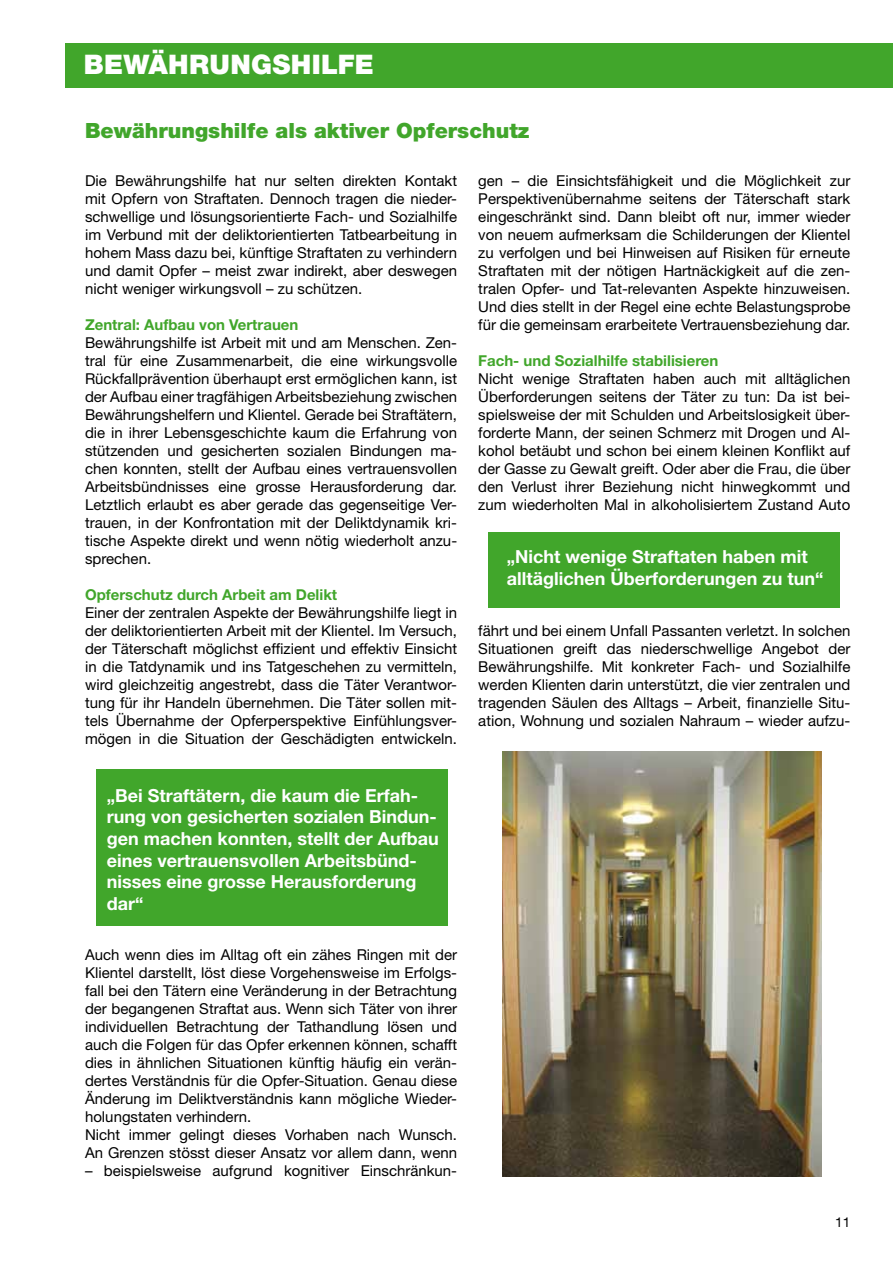
<style>
.page{position:relative;width:893px;height:1263px;background:#fff}
.page>*{position:absolute;margin:0;border:0;box-sizing:border-box;transform-origin:0 0}
.t1{font:900 27px "Helvetica Neue LT";color:#fff}
.t2{font:900 21px "Helvetica Neue LT";color:#41a62b}
.t3{font:700 18px/21.6px "Helvetica Neue LT";color:#fff}
.t4{font:15px/18px "Helvetica Neue LT";color:#000;text-align:justify}
.t5{font:700 15px "Helvetica Neue LT";color:#41a62b}
.t6{font:13.5px "Helvetica Neue LT";color:#000}
</style>
<div class="page">
<div style="left:66px;top:43px;width:827px;height:44px;background:#41a62b"></div>
<div style="left:97px;top:770px;width:351px;height:156px;background:#41a62b"></div>
<div style="left:488px;top:532px;width:351px;height:76px;background:#41a62b"></div>
<img style="left:503px;top:752px;width:319px;height:425px">
<h1 class="t1" style="left:84px;top:48px;width:106px">BEWÄHRU</h1>
<h1 class="t1" style="left:230px;top:48px;width:39px">NGSHILFE</h1>
<h2 class="t2" style="left:85px;top:118px;width:446px">Bewährungshilfe als aktiver Opferschutz</h2>
<p class="t4" style="left:85px;top:171px;width:374px">Die Bewährungshilfe hat nur selten direkten Kontakt mit Opfern von Straftaten. Dennoch tragen die nieder&shy;schwellige und lösungsorientierte Fach- und Sozialhilfe im Verbund mit der deliktorientierten Tatbearbeitung in hohem Mass dazu bei, künftige Straftaten zu verhindern und damit Opfer – meist zwar indirekt, aber deswegen nicht weniger wirkungsvoll – zu schützen.</p>
<p class="t5" style="left:85px;top:315px;width:215px">Zentral: Aufbau von Vertrauen</p>
<p class="t4" style="left:85px;top:333px;width:374px">Bewährungshilfe ist Arbeit mit und am Menschen. Zen&shy;tral für eine Zusammenarbeit, die eine wirkungsvolle Rückfallprävention überhaupt erst ermöglichen kann, ist der Aufbau einer tragfähigen Arbeitsbeziehung zwischen Bewährungshelfern und Klientel. Gerade bei Straftätern, die in ihrer Lebensgeschichte kaum die Erfahrung von stützenden und gesicherten sozialen Bindungen ma&shy;chen konnten, stellt der Aufbau eines vertrauensvollen Arbeitsbündnisses eine grosse Herausforderung dar.<br>Letztlich erlaubt es aber gerade das gegenseitige Ver&shy;trauen, in der Konfrontation mit der Deliktdynamik kri&shy;tische Aspekte direkt und wenn nötig wiederholt anzu&shy;sprechen.</p>
<p class="t5" style="left:85px;top:585px;width:254px">Opferschutz durch Arbeit am Delikt</p>
<p class="t4" style="left:85px;top:603px;width:374px">Einer der zentralen Aspekte der Bewährungshilfe liegt in der deliktorientierten Arbeit mit der Klientel. Im Versuch, der Täterschaft möglichst effizient und effektiv Einsicht in die Tatdynamik und ins Tatgeschehen zu vermitteln, wird gleichzeitig angestrebt, dass die Täter Verantwor&shy;tung für ihr Handeln übernehmen. Die Täter sollen mit&shy;tels Übernahme der Opferperspektive Einfühlungsver&shy;mögen in die Situation der Geschädigten entwickeln.</p>
<p class="t3" style="left:107px;top:784px;width:333px">„Bei Straftätern, die kaum die Erfah&shy;rung von gesicherten sozialen Bindun&shy;gen machen konnten, stellt der Aufbau eines vertrauensvollen Arbeitsbünd&shy;nisses eine grosse Herausforderung dar“</p>
<p class="t4" style="left:85px;top:945px;width:374px;text-align:left">Auch wenn dies im Alltag oft ein zähes Ringen mit der Klientel darstellt, löst diese Vorgehensweise im Erfolgs&shy;fall bei den Tätern eine Veränderung in der Betrachtung der begangenen Straftat aus. Wenn sich Täter von ihrer individuellen Betrachtung der Tathandlung lösen und auch die Folgen für das Opfer erkennen können, schafft dies in ähnlichen Situationen künftig häufig ein verän&shy;dertes Verständnis für die Opfer-Situation. Genau diese Änderung im Deliktverständnis kann mögliche Wieder&shy;holungstaten verhindern.<br>Nicht immer gelingt dieses Vorhaben nach Wunsch.<br>An Grenzen stösst dieser Ansatz vor allem dann, wenn</p>
<p class="t4" style="left:85px;top:1161px;width:374px">– beispielsweise aufgrund kognitiver Einschränkun-</p>
<p class="t4" style="left:478px;top:171px;width:374px">gen – die Einsichtsfähigkeit und die Möglichkeit zur Perspektivenübernahme seitens der Täterschaft stark eingeschränkt sind. Dann bleibt oft nur, immer wieder von neuem aufmerksam die Schilderungen der Klientel zu verfolgen und bei Hinweisen auf Risiken für erneute Straftaten mit der nötigen Hartnäckigkeit auf die zen&shy;tralen Opfer- und Tat-relevanten Aspekte hinzuweisen.<br>Und dies stellt in der Regel eine echte Belastungsprobe für die gemeinsam erarbeitete Vertrauensbeziehung dar.</p>
<p class="t5" style="left:478px;top:351px;width:242px">Fach- und Sozialhilfe stabilisieren</p>
<p class="t4" style="left:478px;top:369px;width:374px">Nicht wenige Straftaten haben auch mit alltäglichen Überforderungen seitens der Täter zu tun: Da ist bei&shy;spielsweise der mit Schulden und Arbeitslosigkeit über&shy;forderte Mann, der seinen Schmerz mit Drogen und Al&shy;kohol betäubt und schon bei einem kleinen Konflikt auf der Gasse zu Gewalt greift. Oder aber die Frau, die über den Verlust ihrer Beziehung nicht hinwegkommt und zum wiederholten Mal in alkoholisiertem Zustand Auto</p>
<p class="t3" style="left:507px;top:546px;width:318px">„Nicht wenige Straftaten haben mit alltäglichen Überforderungen zu tun“</p>
<p class="t4" style="left:478px;top:621px;width:374px">fährt und bei einem Unfall Passanten verletzt. In solchen Situationen greift das niederschwellige Angebot der Bewährungshilfe. Mit konkreter Fach- und Sozialhilfe werden Klienten darin unterstützt, die vier zentralen und tragenden Säulen des Alltags – Arbeit, finanzielle Situ&shy;ation, Wohnung und sozialen Nahraum – wieder aufzu-</p>
<p class="t6" style="left:835px;top:1214px;width:17px">11</p>
</div>
